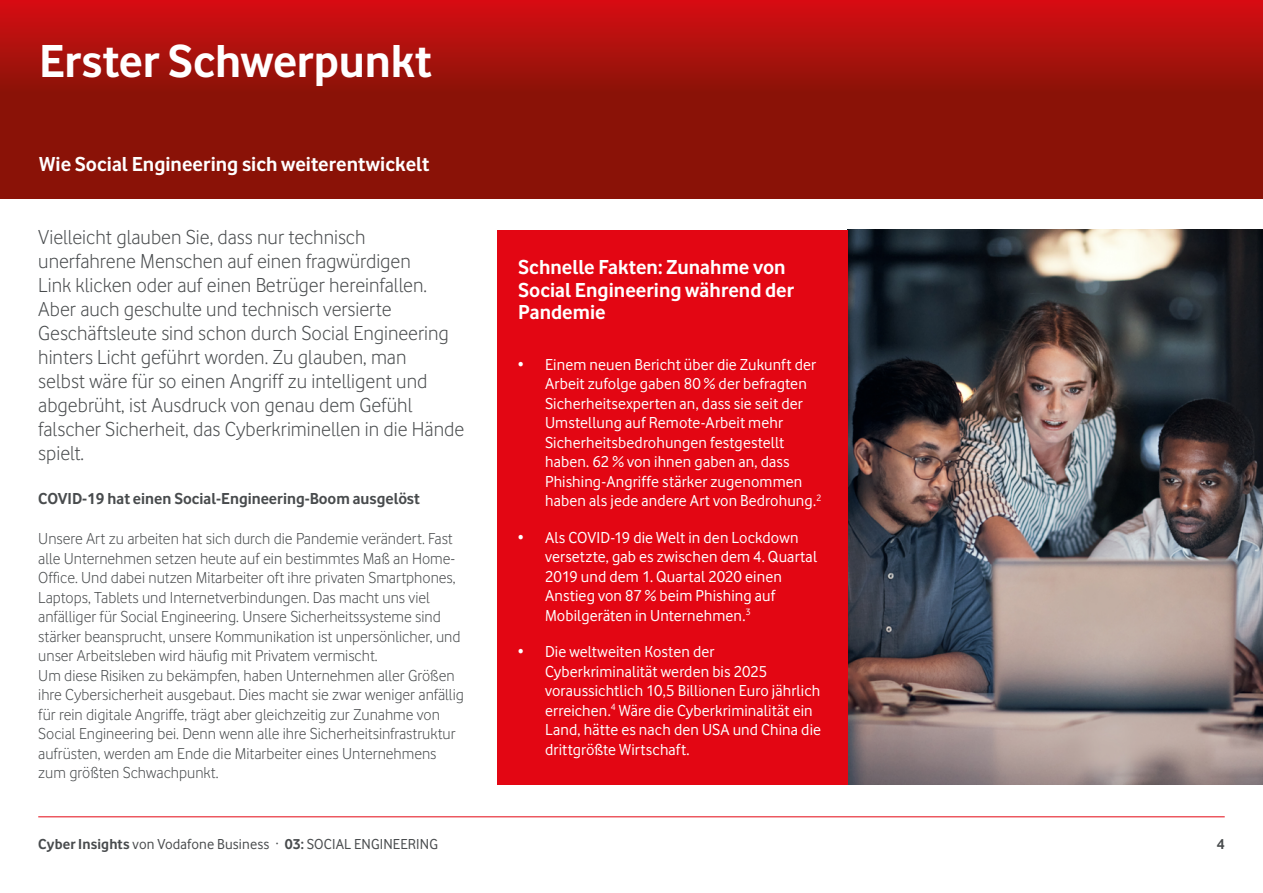
<style>
.page{position:relative;width:1263px;height:893px;background:#fff}
.page>*{position:absolute;margin:0;border:0;box-sizing:border-box;transform-origin:0 0}
.t1{font:700 48px "Vodafone";letter-spacing:-.005em;color:#fff}
.t2{font:300 21px/24px "Vodafone";color:#484b4d}
.t3{font:700 21px/22.5px "Vodafone";color:#fff}
.t4{font:300 16.5px/19.5px "Vodafone";color:#484b4d}
.t5{font:16.5px/19.5px "Vodafone";letter-spacing:.005em;color:#fff}
.t6{font:700 16.5px "Vodafone";color:#484b4d}
.t7{font:15px "Vodafone";letter-spacing:.01em;color:#484b4d}
.t8{font:700 15px "Vodafone";color:#484b4d}
.s1{font-weight:700}
</style>
<div class="page">
<svg style="left:0;top:0;width:1263px;height:199px;background:#9c110a"></svg>
<img style="left:847px;top:230px;width:416px;height:554px">
<div style="left:497px;top:230px;width:350px;height:554px;background:#e30613"></div>
<hr style="left:38px;top:816px;width:1187px;height:1px;background:#e30613">
<h1 class="t1" style="left:39px;top:32px;width:394px">Erster Schwerpunkt</h1>
<p class="t3" style="left:39px;top:153px;width:392px">Wie Social Engineering sich weiterentwickelt</p>
<p class="t2" style="left:38px;top:225px;width:428px">Vielleicht glauben Sie, dass nur technisch unerfahrene Menschen auf einen fragwürdigen<br>Link klicken oder auf einen Betrüger hereinfallen.<br>Aber auch geschulte und technisch versierte Geschäftsleute sind schon durch Social Engineering hinters Licht geführt worden. Zu glauben, man<br>selbst wäre für so einen Angriff zu intelligent und abgebrüht, ist Ausdruck von genau dem Gefühl falscher Sicherheit, das Cyberkriminellen in die Hände spielt.</p>
<p class="t6" style="left:38px;top:488px;width:383px">COVID-19 hat einen Social-Engineering-Boom ausgelöst</p>
<p class="t4" style="left:38px;top:529px;width:427px">Unsere Art zu arbeiten hat sich durch die Pandemie verändert. Fast alle Unternehmen setzen heute auf ein bestimmtes Maß an Home-Office. Und dabei nutzen Mitarbeiter oft ihre privaten Smartphones, Laptops, Tablets und Internetverbindungen. Das macht uns viel anfälliger für Social Engineering. Unsere Sicherheitssysteme sind stärker beansprucht, unsere Kommunikation ist unpersönlicher, und unser Arbeitsleben wird häufig mit Privatem vermischt.<br>Um diese Risiken zu bekämpfen, haben Unternehmen aller Größen ihre Cybersicherheit ausgebaut. Dies macht sie zwar weniger anfällig für rein digitale Angriffe, trägt aber gleichzeitig zur Zunahme von Social Engineering bei. Denn wenn alle ihre Sicherheitsinfrastruktur aufrüsten, werden am Ende die Mitarbeiter eines Unternehmens zum größten Schwachpunkt.</p>
<p class="t3" style="left:518px;top:255px;width:278px">Schnelle Fakten: Zunahme von<br>Social Engineering während der<br>Pandemie</p>
<p class="t5" style="left:545px;top:354px;width:278px;text-indent:-27px">• Einem neuen Bericht über die Zukunft der Arbeit zufolge gaben 80 % der befragten Sicherheitsexperten an, dass sie seit der Umstellung auf Remote-Arbeit mehr Sicherheitsbedrohungen festgestellt haben. 62 % von ihnen gaben an, dass Phishing-Angriffe stärker zugenommen haben als jede andere Art von Bedrohung.<sup>2</sup></p>
<p class="t5" style="left:545px;top:527px;width:274px;text-indent:-27px">• Als COVID-19 die Welt in den Lockdown versetzte, gab es zwischen dem 4. Quartal 2019 und dem 1. Quartal 2020 einen Anstieg von 87 % beim Phishing auf Mobilgeräten in Unternehmen.<sup>3</sup></p>
<p class="t5" style="left:545px;top:642px;width:277px;text-indent:-27px">• Die weltweiten Kosten der Cyberkriminalität werden bis 2025 voraussichtlich 10,5 Billionen Euro jährlich erreichen.<sup>4</sup> Wäre die Cyberkriminalität ein Land, hätte es nach den USA und China die drittgrößte Wirtschaft.</p>
<p class="t7" style="left:38px;top:835px;width:401px"><span class="s1">Cyber Insights</span> von Vodafone Business · <span class="s1">03:</span> SOCIAL ENGINEERING</p>
<p class="t8" style="left:1217px;top:835px;width:9px">4</p>
</div>
